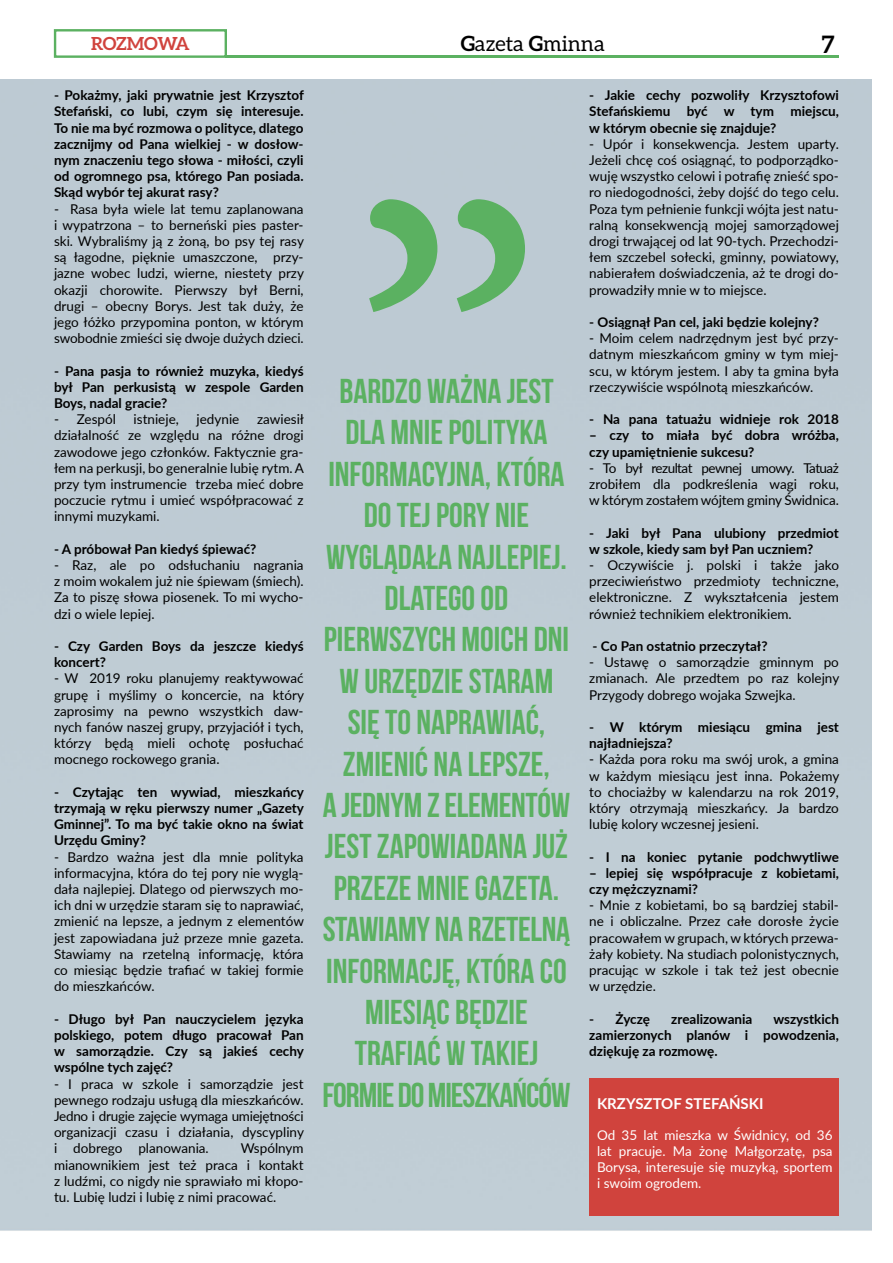
<style>
.page{position:relative;width:893px;height:1263px;background:#fff}
.page>*{position:absolute;margin:0;border:0;box-sizing:border-box;transform-origin:0 0}
.t1{font:474px "Minion Pro";color:#5bb161}
.t2{font:700 34.5px/41.4px "Bebas Neue";color:#5bb161;text-align:center}
.t3{font:700 24px "Aleo";color:#000}
.t4{font:21px "Aleo";color:#000}
.t5{font:700 18px "Aleo";letter-spacing:-.03em;color:#d0433d}
.t6{font:700 15px "Lato";color:#fff}
.t7{font:13.5px/16.2px "Lato";color:#000;text-align:justify}
.t8{font:700 13.5px/16.2px "Lato";color:#000;text-align:justify}
.t9{font:13.5px/16.2px "Lato";color:#fff;text-align:justify}
.s1{font-weight:700}
</style>
<div class="page">
<div style="left:0;top:80px;width:872px;height:1151px;background:#bfccd4"></div>
<div style="left:54px;top:29px;width:173px;height:29px;background:#fff;border:2px solid #5bb161"></div>
<hr style="left:226px;top:56px;width:613px;height:2px;background:#5bb161">
<div style="left:589px;top:1078px;width:250px;height:137px;background:#d0433d"></div>
<h3 class="t5" style="left:91px;top:33px;width:100px">ROZMOWA</h3>
<p class="t8" style="left:54px;top:87px;width:251px">- Pokażmy, jaki prywatnie jest Krzysztof Stefański, co lubi, czym się interesuje.<br>To nie ma być rozmowa o polityce, dlatego zacznijmy od Pana wielkiej - w dosłow&shy;nym znaczeniu tego słowa - miłości, czyli od ogromnego psa, którego Pan posiada.<br>Skąd wybór tej akurat rasy?</p>
<p class="t7" style="left:54px;top:200px;width:251px">- Rasa była wiele lat temu zaplanowana i wypatrzona – to berneński pies paster&shy;ski. Wybraliśmy ją z żoną, bo psy tej rasy są łagodne, pięknie umaszczone, przy&shy;jazne wobec ludzi, wierne, niestety przy okazji chorowite. Pierwszy był Berni, drugi – obecny Borys. Jest tak duży, że jego łóżko przypomina ponton, w którym swobodnie zmieści się dwoje dużych dzieci.</p>
<p class="t8" style="left:54px;top:362px;width:251px">- Pana pasja to również muzyka, kiedyś był Pan perkusistą w zespole Garden Boys, nadal gracie?</p>
<p class="t7" style="left:54px;top:411px;width:63px">- Zespól</p>
<p class="t7" style="left:134px;top:411px;width:47px">istnieje,</p>
<p class="t7" style="left:197px;top:411px;width:44px">jedynie</p>
<p class="t7" style="left:54px;top:411px;width:252px;text-indent:203px">zawiesił działalność ze względu na różne drogi zawodowe jego członków. Faktycznie gra&shy;łem na perkusji, bo generalnie lubię rytm. A przy tym instrumencie trzeba mieć dobre poczucie rytmu i umieć współpracować z innymi muzykami.</p>
<p class="t8" style="left:54px;top:540px;width:204px">- A próbował Pan kiedyś śpiewać?</p>
<p class="t7" style="left:54px;top:556px;width:251px">- Raz, ale po odsłuchaniu nagrania z moim wokalem już nie śpiewam (śmiech).<br>Za to piszę słowa piosenek. To mi wycho&shy;dzi o wiele lepiej.</p>
<p class="t8" style="left:54px;top:637px;width:251px">- Czy Garden Boys da jeszcze kiedyś koncert?</p>
<p class="t7" style="left:54px;top:670px;width:251px">- W 2019 roku planujemy reaktywować grupę i myślimy o koncercie, na który zaprosimy na pewno wszystkich daw&shy;nych fanów naszej grupy, przyjaciół i tych, którzy będą mieli ochotę posłuchać mocnego rockowego grania.</p>
<p class="t8" style="left:54px;top:783px;width:251px">- Czytając ten wywiad, mieszkańcy trzymają w ręku pierwszy numer „Gazety Gminnej”. To ma być takie okno na świat Urzędu Gminy?</p>
<p class="t7" style="left:54px;top:848px;width:251px">- Bardzo ważna jest dla mnie polityka informacyjna, która do tej pory nie wyglą&shy;dała najlepiej. Dlatego od pierwszych mo&shy;ich dni w urzędzie staram się to naprawiać, zmienić na lepsze, a jednym z elementów jest zapowiadana już przeze mnie gazeta.<br>Stawiamy na rzetelną informację, która co miesiąc będzie trafiać w takiej formie do mieszkańców.</p>
<p class="t8" style="left:54px;top:1010px;width:251px">- Długo był Pan nauczycielem języka polskiego, potem długo pracował Pan w samorządzie. Czy są jakieś cechy wspólne tych zajęć?</p>
<p class="t7" style="left:54px;top:1075px;width:251px">- I praca w szkole i samorządzie jest pewnego rodzaju usługą dla mieszkańców.<br>Jedno i drugie zajęcie wymaga umiejętności organizacji czasu i działania, dyscypliny i dobrego planowania.</p>
<p class="t7" style="left:54px;top:1140px;width:251px;text-indent:187px">Wspólnym mianownikiem jest też praca i kontakt z ludźmi, co nigdy nie sprawiało mi kłopo&shy;tu. Lubię ludzi i lubię z nimi pracować.</p>
<h3 class="t4" style="left:461px;top:31px;width:146px"><span class="s1">G</span>azeta <span class="s1">G</span>minna</h3>
<h3 class="t3" style="left:822px;top:30px;width:14px">7</h3>
<h1 class="t1" style="left:346px;top:-210px;width:205px">„</h1>
<p class="t2" style="left:322px;top:370px;width:250px">BARDZO WAŻNA JEST<br>DLA MNIE POLITYKA<br>INFORMACYJNA, KTÓRA<br>DO TEJ PORY NIE<br>WYGLĄDAŁA NAJLEPIEJ.<br>DLATEGO OD<br>PIERWSZYCH MOICH DNI<br>W URZĘDZIE STARAM<br>SIĘ TO NAPRAWIAĆ,<br>ZMIENIĆ NA LEPSZE,<br>A JEDNYM Z ELEMENTÓW<br>JEST ZAPOWIADANA JUŻ<br>PRZEZE MNIE GAZETA.<br>STAWIAMY NA RZETELNĄ<br>INFORMACJĘ, KTÓRA CO<br>MIESIĄC BĘDZIE<br>TRAFIAĆ W TAKIEJ<br>FORMIE DO MIESZKAŃCÓW</p>
<p class="t8" style="left:589px;top:87px;width:251px">- Jakie cechy pozwoliły Krzysztofowi Stefańskiemu być w tym miejscu, w którym obecnie się znajduje?</p>
<p class="t7" style="left:589px;top:135px;width:251px">- Upór i konsekwencja. Jestem uparty.<br>Jeżeli chcę coś osiągnąć, to podporządko&shy;wuję wszystko celowi i potrafię znieść spo&shy;ro niedogodności, żeby dojść do tego celu.<br>Poza tym pełnienie funkcji wójta jest natu&shy;ralną konsekwencją mojej samorządowej drogi trwającej od lat 90-tych. Przechodzi&shy;łem szczebel sołecki, gminny, powiatowy, nabierałem doświadczenia, aż te drogi do&shy;prowadziły mnie w to miejsce.</p>
<p class="t8" style="left:589px;top:313px;width:231px">- Osiągnął Pan cel, jaki będzie kolejny?</p>
<p class="t7" style="left:589px;top:330px;width:251px">- Moim celem nadrzędnym jest być przy&shy;datnym mieszkańcom gminy w tym miej&shy;scu, w którym jestem. I aby ta gmina była rzeczywiście wspólnotą mieszkańców.</p>
<p class="t8" style="left:589px;top:411px;width:251px">- Na pana tatuażu widnieje rok 2018</p>
<p class="t8" style="left:589px;top:427px;width:251px">– czy to miała być dobra wróżba, czy upamiętnienie sukcesu?</p>
<p class="t7" style="left:589px;top:459px;width:251px">- To był rezultat pewnej umowy. Tatuaż zrobiłem dla podkreślenia wagi roku, w którym zostałem wójtem gminy Świdnica.</p>
<p class="t8" style="left:589px;top:524px;width:251px">- Jaki był Pana ulubiony przedmiot w szkole, kiedy sam był Pan uczniem?</p>
<p class="t7" style="left:589px;top:556px;width:251px">- Oczywiście j. polski i także jako przeciwieństwo przedmioty techniczne, elektroniczne. Z wykształcenia jestem również technikiem elektronikiem.</p>
<p class="t8" style="left:593px;top:637px;width:176px">- Co Pan ostatnio przeczytał?</p>
<p class="t7" style="left:589px;top:654px;width:251px">- Ustawę o samorządzie gminnym po zmianach. Ale przedtem po raz kolejny Przygody dobrego wojaka Szwejka.</p>
<p class="t8" style="left:589px;top:718px;width:251px">- W którym miesiącu gmina jest najładniejsza?</p>
<p class="t7" style="left:589px;top:751px;width:251px">- Każda pora roku ma swój urok, a gmina w każdym miesiącu jest inna. Pokażemy to chociażby w kalendarzu na rok 2019, który otrzymają mieszkańcy. Ja bardzo lubię kolory wczesnej jesieni.</p>
<p class="t8" style="left:589px;top:848px;width:251px">- I na koniec pytanie podchwytliwe</p>
<p class="t8" style="left:589px;top:864px;width:251px">– lepiej się współpracuje z kobietami, czy mężczyznami?</p>
<p class="t7" style="left:589px;top:897px;width:251px">- Mnie z kobietami, bo są bardziej stabil&shy;ne i obliczalne. Przez całe dorosłe życie pracowałem w grupach, w których przewa&shy;żały kobiety. Na studiach polonistycznych, pracując w szkole i tak też jest obecnie w urzędzie.</p>
<p class="t8" style="left:589px;top:1010px;width:62px">- Życzę</p>
<p class="t8" style="left:671px;top:1010px;width:83px">zrealizowania</p>
<p class="t8" style="left:589px;top:1010px;width:251px;text-indent:184px">wszystkich zamierzonych planów i powodzenia, dziękuję za rozmowę.</p>
<p class="t6" style="left:597px;top:1093px;width:168px">KRZYSZTOF STEFAŃSKI</p>
<p class="t9" style="left:597px;top:1126px;width:237px">Od 35 lat mieszka w Świdnicy, od 36 lat pracuje. Ma żonę Małgorzatę, psa Borysa, interesuje się muzyką, sportem i swoim ogrodem.</p>
</div>
